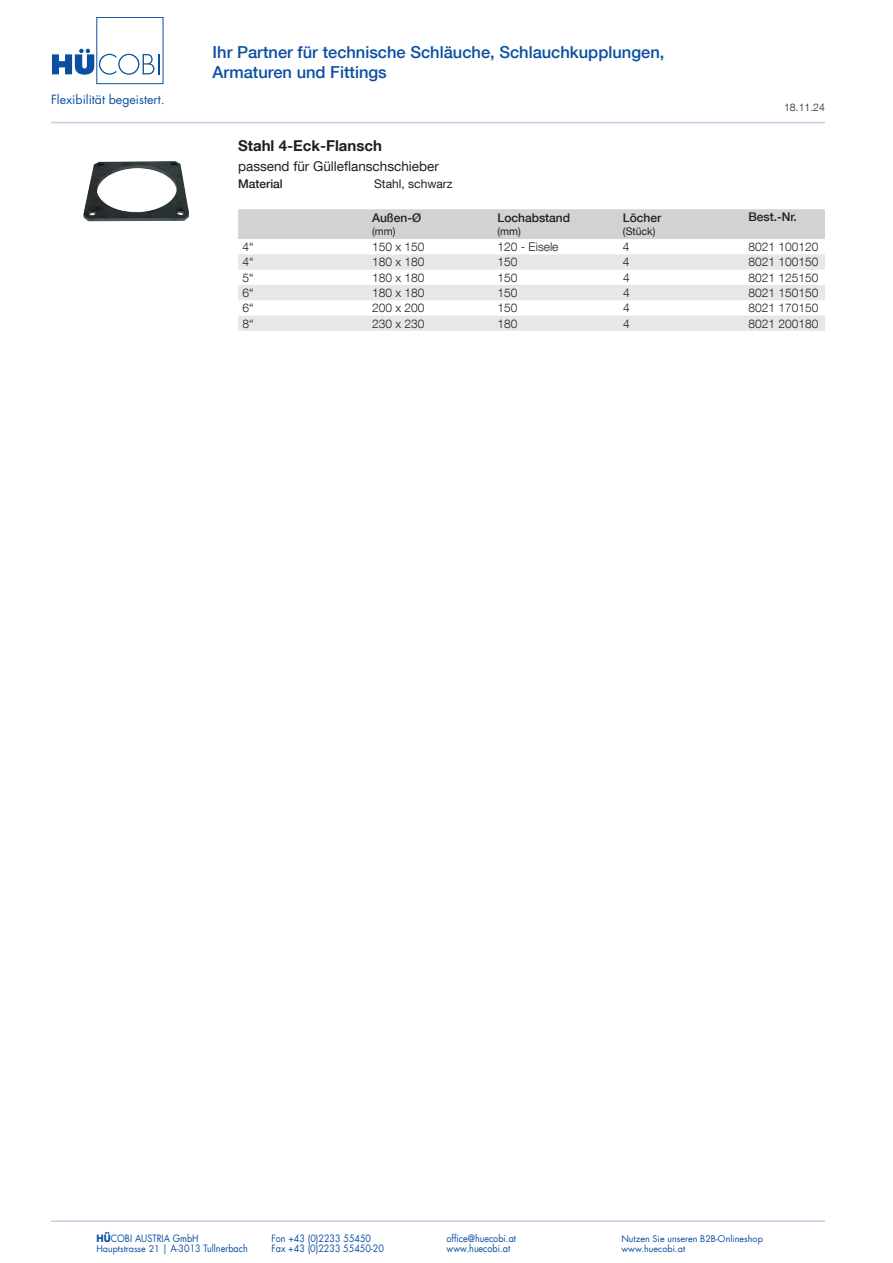
<style>
.page{position:relative;width:893px;height:1263px;background:#fff}
.page>*{position:absolute;margin:0;border:0;box-sizing:border-box;transform-origin:0 0}
.t1{font:500 16.5px/19.8px "Helvetica Neue LT Com";color:#0a4fa2}
.t2{font:700 15px "Helvetica Neue LT Com";color:#231f20}
.t3{font:13.5px "Helvetica Neue LT Com";color:#231f20}
.t4{font:12.3px "Futura LT";color:#0a4fa2}
.t5{font:300 12px "Helvetica Neue LT Com";color:#231f20}
.t6{font:500 12px "Helvetica Neue LT Com";color:#231f20}
.t7{font:12px "Helvetica Neue LT Com";color:#231f20}
.t8{font:10.5px "Helvetica Neue LT Com";color:#231f20}
.t9{font:300 10.5px "Helvetica Neue LT Com";color:#231f20}
.t10{font:9.9px "Futura LT";color:#0a4fa2;scale:.91 1}
.t11{font:9px "Futura LT";color:#0a4fa2}
.s1{font-weight:700}
.s2{font-size:9px}
</style>
<div class="page">
<hr style="left:51px;top:122px;width:774px;height:1px;background:#c7cbe6">
<hr style="left:51px;top:1220px;width:774px;height:2px;background:#c7cbe6">
<div style="left:96px;top:17px;width:67px;height:67px;border:1px solid #0a4fa2"></div>
<svg style="left:52px;top:49px;width:108px;height:26px"></svg>
<div style="left:238px;top:209px;width:587px;height:30px;background:#d1d2d4"></div>
<svg style="left:238px;top:254px;width:587px;height:77px;fill:#e6e7e9"></svg>
<img style="left:83px;top:161px;width:106px;height:61px">
<p class="t4" style="left:51px;top:91px;width:115px">Flexibilität begeistert.</p>
<h1 class="t1" style="left:213px;top:42px;width:453px">Ihr Partner für technische Schläuche, Schlauchkupplungen,<br>Armaturen und Fittings</h1>
<p class="t2" style="left:238px;top:136px;width:145px">Stahl 4-Eck-Flansch</p>
<p class="t3" style="left:238px;top:158px;width:202px">passend für Gülleflanschschieber</p>
<p class="t6" style="left:238px;top:177px;width:46px">Material</p>
<p class="t7" style="left:374px;top:176px;width:80px">Stahl, schwarz</p>
<p class="t6" style="left:372px;top:211px;width:51px">Außen-Ø</p>
<p class="t8" style="left:372px;top:224px;width:25px">(mm)</p>
<p class="t6" style="left:497px;top:211px;width:74px">Lochabstand</p>
<p class="t8" style="left:497px;top:224px;width:25px">(mm)</p>
<p class="t6" style="left:623px;top:211px;width:40px">Löcher</p>
<p class="t8" style="left:623px;top:224px;width:34px">(Stück)</p>
<p class="t9" style="left:784px;top:101px;width:42px">18.11.24</p>
<p class="t6" style="left:748px;top:210px;width:50px">Best.-Nr.</p>
<p class="t5" style="left:242px;top:239px;width:13px">4“</p>
<p class="t5" style="left:372px;top:239px;width:54px">150 x 150</p>
<p class="t5" style="left:497px;top:239px;width:62px">120 - Eisele</p>
<p class="t5" style="left:623px;top:239px;width:8px">4</p>
<p class="t5" style="left:748px;top:239px;width:72px">8021 100120</p>
<p class="t5" style="left:242px;top:255px;width:13px">4“</p>
<p class="t5" style="left:372px;top:255px;width:54px">180 x 180</p>
<p class="t5" style="left:497px;top:255px;width:22px">150</p>
<p class="t5" style="left:623px;top:255px;width:8px">4</p>
<p class="t5" style="left:748px;top:255px;width:72px">8021 100150</p>
<p class="t5" style="left:242px;top:270px;width:13px">5“</p>
<p class="t5" style="left:372px;top:270px;width:54px">180 x 180</p>
<p class="t5" style="left:498px;top:270px;width:22px">150</p>
<p class="t5" style="left:623px;top:270px;width:8px">4</p>
<p class="t5" style="left:748px;top:270px;width:72px">8021 125150</p>
<p class="t5" style="left:242px;top:285px;width:13px">6“</p>
<p class="t5" style="left:372px;top:285px;width:54px">180 x 180</p>
<p class="t5" style="left:498px;top:285px;width:22px">150</p>
<p class="t5" style="left:623px;top:285px;width:8px">4</p>
<p class="t5" style="left:748px;top:285px;width:72px">8021 150150</p>
<p class="t5" style="left:242px;top:301px;width:13px">6“</p>
<p class="t5" style="left:372px;top:301px;width:54px">200 x 200</p>
<p class="t5" style="left:498px;top:301px;width:22px">150</p>
<p class="t5" style="left:623px;top:301px;width:8px">4</p>
<p class="t5" style="left:748px;top:301px;width:72px">8021 170150</p>
<p class="t5" style="left:242px;top:316px;width:13px">8“</p>
<p class="t5" style="left:372px;top:316px;width:54px">230 x 230</p>
<p class="t5" style="left:498px;top:316px;width:22px">180</p>
<p class="t5" style="left:623px;top:316px;width:8px">4</p>
<p class="t5" style="left:748px;top:316px;width:72px">8021 200180</p>
<p class="t10" style="left:97px;top:1232px;width:114px"><span class="s1">HÜ</span>COBI AUSTRIA GmbH</p>
<p class="t10" style="left:271px;top:1232px;width:111px">Fon +43 (0)2233 55450</p>
<p class="t10" style="left:446px;top:1232px;width:78px">office@huecobi.at</p>
<p class="t11" style="left:621px;top:1233px;width:143px">Nutzen Sie unseren B2B-Onlineshop</p>
<p class="t10" style="left:97px;top:1242px;width:168px"><span class="s2">Hauptstrasse 21</span> | A-3013 Tullnerbach</p>
<p class="t10" style="left:271px;top:1242px;width:125px">Fax +43 (0)2233 55450-20</p>
<p class="t10" style="left:446px;top:1242px;width:72px">www.huecobi.at</p>
<p class="t11" style="left:621px;top:1243px;width:65px">www.huecobi.at</p>
</div>
